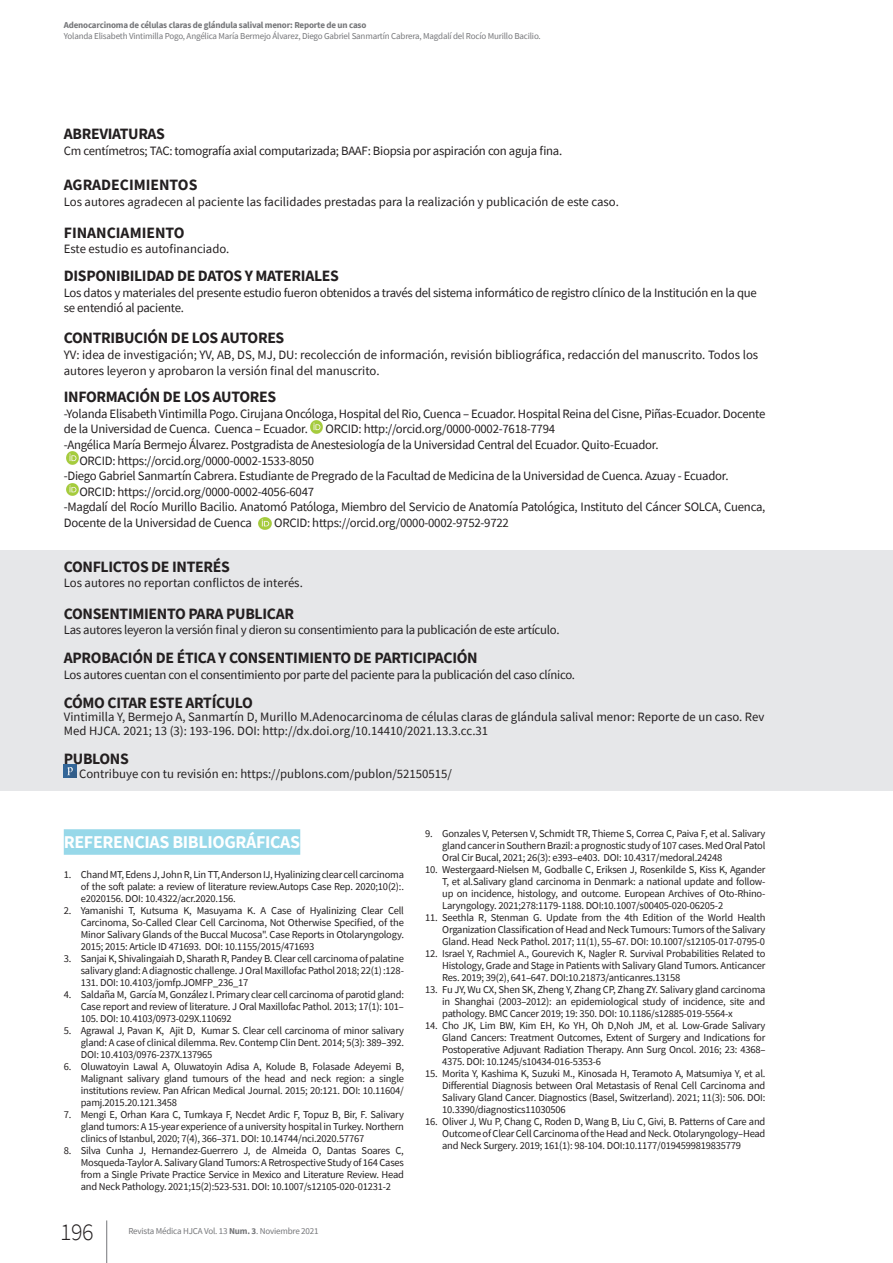
<style>
.page{position:relative;width:893px;height:1263px;background:#fff}
.page>*{position:absolute;margin:0;border:0;box-sizing:border-box;transform-origin:0 0}
.t1{font:300 24px "Source Sans Pro";color:#231f20}
.subtitulo2{font:700 18px "Source Sans Pro";letter-spacing:-.02em;color:#fff}
.de_los_autores{font:700 15.75px "Source Sans Pro";letter-spacing:-.02em;color:#231f20}
.EndNote_Bibliography{font:700 15.75px "Source Sans Pro";color:#231f20}
.de_los_autores-2{font:12.75px/15.6px "Source Sans Pro";letter-spacing:-.02em;color:#231f20}
.EndNote_Bibliography-2{font:12.75px/15.6px "Source Sans Pro";color:#231f20}
.de_los_autores-3{font:12.75px/13.5px "Source Sans Pro";color:#231f20}
.t2{font:10.5px/12px "Source Sans Pro";letter-spacing:-.02em;color:#231f20;text-align:justify}
.up{font:9px "Source Sans Pro";letter-spacing:-.02em;color:#757679}
.up-2{font:700 9px "Source Sans Pro";letter-spacing:-.02em;color:#757679}
.s1{font-weight:700}
</style>
<div class="page">
<hr style="left:106px;top:1220px;width:1px;height:43px;background:#757679">
<div style="left:0;top:551px;width:893px;height:240px;background:#e6e7e9"></div>
<div style="left:64px;top:829px;width:236px;height:26px;background:#97d8e9"></div>
<svg style="left:310px;top:421px;width:13px;height:12px"></svg>
<svg style="left:66px;top:452px;width:13px;height:13px"></svg>
<svg style="left:66px;top:483px;width:13px;height:13px"></svg>
<svg style="left:259px;top:517px;width:12px;height:13px"></svg>
<svg style="left:64px;top:765px;width:12px;height:12px"></svg>
<p class="up-2" style="left:64px;top:19px;width:304px">Adenocarcinoma de células claras de glándula salival menor: Reporte de un caso</p>
<p class="up" style="left:64px;top:30px;width:479px">Yolanda Elisabeth Vintimilla Pogo, Angélica María Bermejo Álvarez, Diego Gabriel Sanmartín Cabrera, Magdalí del Rocío Murillo Bacilio.</p>
<p class="de_los_autores" style="left:64px;top:123px;width:103px">ABREVIATURAS</p>
<p class="de_los_autores-2" style="left:64px;top:143px;width:500px">Cm centímetros; TAC: tomografía axial computarizada; BAAF: Biopsia por aspiración con aguja fina.</p>
<p class="EndNote_Bibliography" style="left:64px;top:174px;width:135px">AGRADECIMIENTOS</p>
<p class="EndNote_Bibliography-2" style="left:64px;top:194px;width:557px">Los autores agradecen al paciente las facilidades prestadas para la realización y publicación de este caso.</p>
<p class="EndNote_Bibliography" style="left:64px;top:222px;width:122px">FINANCIAMIENTO</p>
<p class="EndNote_Bibliography-2" style="left:64px;top:241px;width:167px">Este estudio es autofinanciado.</p>
<p class="de_los_autores" style="left:64px;top:265px;width:277px">DISPONIBILIDAD DE DATOS Y MATERIALES</p>
<p class="de_los_autores-2" style="left:64px;top:284px;width:694px">Los datos y materiales del presente estudio fueron obtenidos a través del sistema informático de registro clínico de la Institución en la que se entendió al paciente.</p>
<p class="de_los_autores" style="left:64px;top:327px;width:222px">CONTRIBUCIÓN DE LOS AUTORES</p>
<p class="EndNote_Bibliography-2" style="left:64px;top:347px;width:696px">YV: idea de investigación; YV, AB, DS, MJ, DU: recolección de información, revisión bibliográfica, redacción del manuscrito. Todos los autores leyeron y aprobaron la versión final del manuscrito.</p>
<p class="de_los_autores" style="left:64px;top:386px;width:214px">INFORMACIÓN DE LOS AUTORES</p>
<p class="de_los_autores-2" style="left:64px;top:406px;width:703px">-Yolanda Elisabeth Vintimilla Pogo. Cirujana Oncóloga, Hospital del Rio, Cuenca – Ecuador. Hospital Reina del Cisne, Piñas-Ecuador. Docente de la Universidad de Cuenca. Cuenca – Ecuador.</p>
<p class="de_los_autores-2" style="left:326px;top:421px;width:231px">ORCID: http://orcid.org/0000-0002-7618-7794</p>
<p class="de_los_autores-2" style="left:64px;top:437px;width:596px">-Angélica María Bermejo Álvarez. Postgradista de Anestesiología de la Universidad Central del Ecuador. Quito-Ecuador.</p>
<p class="de_los_autores-2" style="left:79px;top:452px;width:236px">ORCID: https://orcid.org/0000-0002-1533-8050</p>
<p class="de_los_autores-2" style="left:64px;top:468px;width:666px">-Diego Gabriel Sanmartín Cabrera. Estudiante de Pregrado de la Facultad de Medicina de la Universidad de Cuenca. Azuay - Ecuador.</p>
<p class="de_los_autores-2" style="left:79px;top:484px;width:236px">ORCID: https://orcid.org/0000-0002-4056-6047</p>
<p class="de_los_autores-2" style="left:64px;top:499px;width:703px">-Magdalí del Rocío Murillo Bacilio. Anatomó Patóloga, Miembro del Servicio de Anatomía Patológica, Instituto del Cáncer SOLCA, Cuenca,<br>Docente de la Universidad de Cuenca</p>
<p class="de_los_autores-2" style="left:274px;top:515px;width:236px">ORCID: https://orcid.org/0000-0002-9752-9722</p>
<p class="de_los_autores" style="left:64px;top:556px;width:168px">CONFLICTOS DE INTERÉS</p>
<p class="de_los_autores-3" style="left:64px;top:576px;width:241px">Los autores no reportan conflictos de interés.</p>
<p class="de_los_autores" style="left:64px;top:603px;width:232px">CONSENTIMIENTO PARA PUBLICAR</p>
<p class="de_los_autores-2" style="left:64px;top:622px;width:497px">Las autores leyeron la versión final y dieron su consentimiento para la publicación de este artículo.</p>
<p class="de_los_autores" style="left:64px;top:647px;width:415px">APROBACIÓN DE ÉTICA Y CONSENTIMIENTO DE PARTICIPACIÓN</p>
<p class="de_los_autores-2" style="left:64px;top:667px;width:513px">Los autores cuentan con el consentimiento por parte del paciente para la publicación del caso clínico.</p>
<p class="de_los_autores" style="left:64px;top:692px;width:191px">CÓMO CITAR ESTE ARTÍCULO</p>
<p class="de_los_autores-3" style="left:64px;top:710px;width:702px">Vintimilla Y, Bermejo A, Sanmartín D, Murillo M.Adenocarcinoma de células claras de glándula salival menor: Reporte de un caso. Rev<br>Med HJCA. 2021; 13 (3): 193-196. DOI: http://dx.doi.org/10.14410/2021.13.3.cc.31</p>
<p class="de_los_autores" style="left:64px;top:748px;width:67px">PUBLONS</p>
<p class="EndNote_Bibliography-2" style="left:79px;top:765px;width:374px">Contribuye con tu revisión en: https://publons.com/publon/52150515/</p>
<p class="subtitulo2" style="left:64px;top:829px;width:238px">REFERENCIAS BIBLIOGRÁFICAS</p>
<p class="t2" style="left:81px;top:868px;width:325px;text-indent:-17px">1. Chand MT, Edens J, John R, Lin TT, Anderson IJ, Hyalinizing clear cell carcinoma of the soft palate: a review of literature review.Autops Case Rep. 2020;10(2):. e2020156. DOI: 10.4322/acr.2020.156.</p>
<p class="t2" style="left:81px;top:904px;width:325px;text-indent:-17px">2. Yamanishi T, Kutsuma K, Masuyama K. A Case of Hyalinizing Clear Cell Carcinoma, So-Called Clear Cell Carcinoma, Not Otherwise Specified, of the Minor Salivary Glands of the Buccal Mucosa". Case Reports in Otolaryngology.<br>2015; 2015: Article ID 471693. DOI: 10.1155/2015/471693</p>
<p class="t2" style="left:81px;top:952px;width:325px;text-indent:-17px">3. Sanjai K, Shivalingaiah D, Sharath R, Pandey B. Clear cell carcinoma of palatine salivary gland: A diagnostic challenge. J Oral Maxillofac Pathol 2018; 22(1) :128- 131. DOI: 10.4103/jomfp.JOMFP_236_17</p>
<p class="t2" style="left:81px;top:988px;width:325px;text-indent:-17px">4. Saldaña M, García M, González I. Primary clear cell carcinoma of parotid gland:<br>Case report and review of literature. J Oral Maxillofac Pathol. 2013; 17(1): 101– 105. DOI: 10.4103/0973-029X.110692</p>
<p class="t2" style="left:81px;top:1024px;width:325px;text-indent:-17px">5. Agrawal J, Pavan K, Ajit D, Kumar S. Clear cell carcinoma of minor salivary gland: A case of clinical dilemma. Rev. Contemp Clin Dent. 2014; 5(3): 389–392.<br>DOI: 10.4103/0976-237X.137965</p>
<p class="t2" style="left:81px;top:1060px;width:325px;text-indent:-17px">6. Oluwatoyin Lawal A, Oluwatoyin Adisa A, Kolude B, Folasade Adeyemi B, Malignant salivary gland tumours of the head and neck region: a single institutions review. Pan African Medical Journal. 2015; 20:121. DOI: 10.11604/ pamj.2015.20.121.3458</p>
<p class="t2" style="left:81px;top:1108px;width:325px;text-indent:-17px">7. Mengi E, Orhan Kara C, Tumkaya F, Necdet Ardic F, Topuz B, Bir, F. Salivary gland tumors: A 15-year experience of a university hospital in Turkey. Northern clinics of Istanbul, 2020; 7(4), 366–371. DOI: 10.14744/nci.2020.57767</p>
<p class="t2" style="left:81px;top:1144px;width:325px;text-indent:-17px">8. Silva Cunha J, Hernandez-Guerrero J, de Almeida O, Dantas Soares C, Mosqueda-Taylor A. Salivary Gland Tumors: A Retrospective Study of 164 Cases from a Single Private Practice Service in Mexico and Literature Review. Head and Neck Pathology. 2021;15(2):523-531. DOI: 10.1007/s12105-020-01231-2</p>
<h1 class="t1" style="left:60px;top:1217px;width:35px">196</h1>
<p class="up" style="left:128px;top:1226px;width:192px">Revista Médica HJCA Vol. 13 <span class="s1">Num. 3</span>. Noviembre 2021</p>
<p class="t2" style="left:442px;top:827px;width:325px;text-indent:-17px">9. Gonzales V, Petersen V, Schmidt TR, Thieme S, Correa C, Paiva F, et al. Salivary gland cancer in Southern Brazil: a prognostic study of 107 cases. Med Oral Patol Oral Cir Bucal, 2021; 26(3): e393–e403. DOI: 10.4317/medoral.24248</p>
<p class="t2" style="left:442px;top:863px;width:325px;text-indent:-17px">10. Westergaard-Nielsen M, Godballe C, Eriksen J, Rosenkilde S, Kiss K, Agander T, et al.Salivary gland carcinoma in Denmark: a national update and follow&shy;up on incidence, histology, and outcome. European Archives of Oto-Rhino-Laryngology. 2021;278:1179-1188. DOI:10.1007/s00405-020-06205-2</p>
<p class="t2" style="left:442px;top:911px;width:325px;text-indent:-17px">11. Seethla R, Stenman G. Update from the 4th Edition of the World Health Organization Classification of Head and Neck Tumours: Tumors of the Salivary Gland. Head Neck Pathol. 2017; 11(1), 55–67. DOI: 10.1007/s12105-017-0795-0</p>
<p class="t2" style="left:442px;top:947px;width:325px;text-indent:-17px">12. Israel Y, Rachmiel A., Gourevich K, Nagler R. Survival Probabilities Related to Histology, Grade and Stage in Patients with Salivary Gland Tumors. Anticancer Res. 2019; 39(2), 641–647. DOI:10.21873/anticanres.13158</p>
<p class="t2" style="left:442px;top:983px;width:325px;text-indent:-17px">13. Fu JY, Wu CX, Shen SK, Zheng Y, Zhang CP, Zhang ZY. Salivary gland carcinoma in Shanghai (2003–2012): an epidemiological study of incidence, site and pathology. BMC Cancer 2019; 19: 350. DOI: 10.1186/s12885-019-5564-x</p>
<p class="t2" style="left:442px;top:1019px;width:325px;text-indent:-17px">14. Cho JK, Lim BW, Kim EH, Ko YH, Oh D,Noh JM, et al. Low-Grade Salivary Gland Cancers: Treatment Outcomes, Extent of Surgery and Indications for Postoperative Adjuvant Radiation Therapy. Ann Surg Oncol. 2016; 23: 4368– 4375. DOI: 10.1245/s10434-016-5353-6</p>
<p class="t2" style="left:442px;top:1067px;width:325px;text-indent:-17px">15. Morita Y, Kashima K, Suzuki M., Kinosada H, Teramoto A, Matsumiya Y, et al.<br>Differential Diagnosis between Oral Metastasis of Renal Cell Carcinoma and Salivary Gland Cancer. Diagnostics (Basel, Switzerland). 2021; 11(3): 506. DOI:<br>10.3390/diagnostics11030506</p>
<p class="t2" style="left:442px;top:1115px;width:325px;text-indent:-17px">16. Oliver J, Wu P, Chang C, Roden D, Wang B, Liu C, Givi, B. Patterns of Care and Outcome of Clear Cell Carcinoma of the Head and Neck. Otolaryngology–Head and Neck Surgery. 2019; 161(1): 98-104. DOI:10.1177/0194599819835779</p>
</div>
